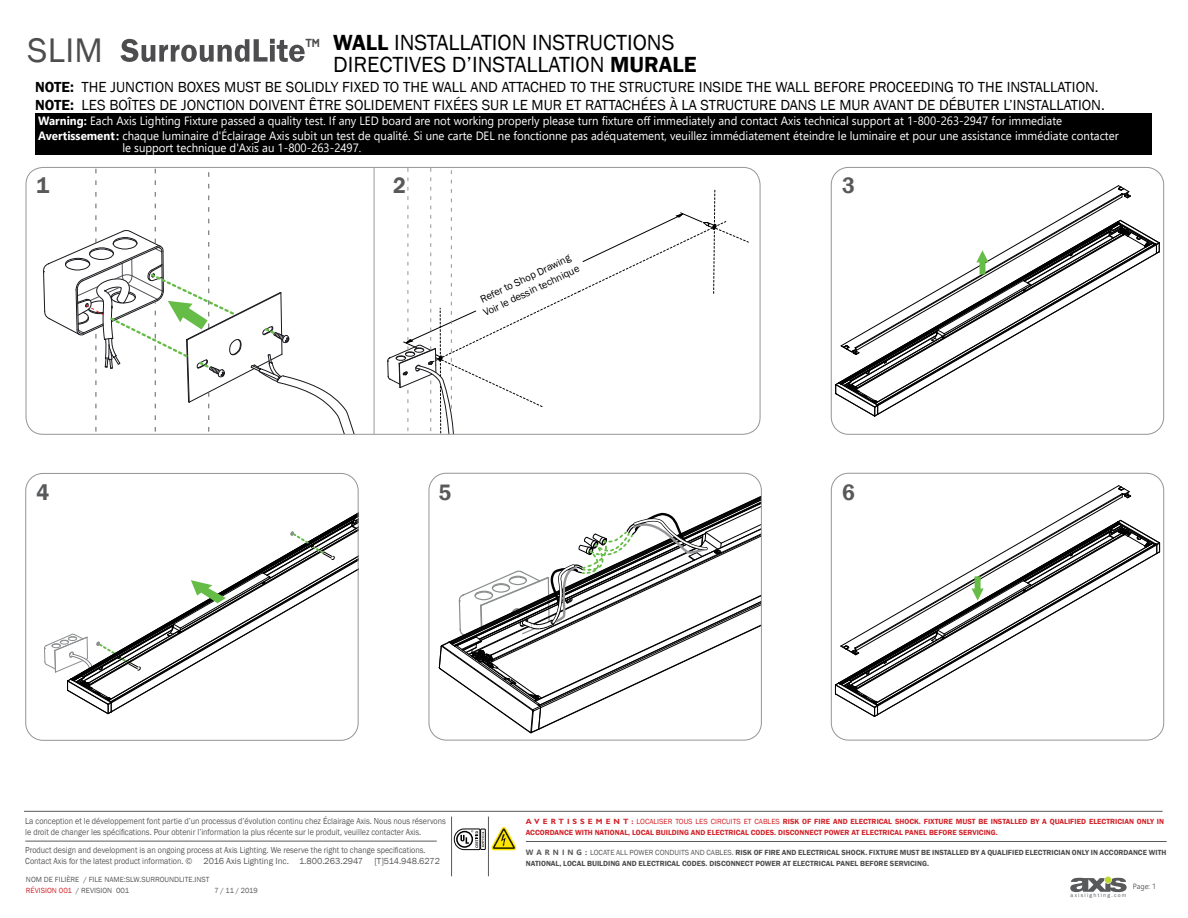
<style>
.page{position:relative;width:1188px;height:918px;background:#fff}
.page>*{position:absolute;margin:0;border:0;box-sizing:border-box;transform-origin:0 0}
.t1{font:35.1px "Franklin Gothic";color:#4d4d4f}
.t2{font:600 22.95px "Franklin Gothic";color:#58595b;scale:.95 1}
.t3{font:22.5px/22.5px "Franklin Gothic";color:#000}
.t4{font:15px/18px "Franklin Gothic";color:#000}
.t5{font:12px/15px "Segoe UI";color:#fff;scale:.95 1}
.t6{font:700 12px "Gill Sans";color:#4d4d4f;scale:.76 1}
.t7{font:10.5px/13.5px "Franklin Gothic";color:#000;text-align:center}
.t8{font:9px/10.8px "Franklin Gothic";color:#58595b;scale:.9 1}
.t9{font:600 7.65px/10.9px "Franklin Gothic";color:#d2232a}
.t10{font:600 7.65px/10.9px "Franklin Gothic";color:#4d4d4f}
.t11{font:7.65px/11.1px "Franklin Gothic";color:#58595b}
.t12{font:7.65px "Franklin Gothic";color:#58595b;scale:.95 1}
.t13{font:7.65px "Segoe UI";color:#58595b;scale:.95 1}
.t14{font:5.55px "Franklin Gothic";letter-spacing:.225em;color:#58595b}
.s1{font-weight:600}
.s2{font-weight:700}
.s3{color:#d2232a}
.s4{font-family:"Gill Sans";font-weight:700}
.s5{font-weight:400}
.s6{font-family:"Segoe UI";font-weight:700;color:#58595b}
.s7{font-weight:400;color:#58595b}
</style>
<div class="page">
<svg style="left:835px;top:185px;width:325px;height:232px"></svg>
<div style="left:831px;top:167px;width:333px;height:268px;border:1px solid #939598;border-radius:17px"></div>
<svg style="left:44px;top:514px;width:313px;height:200px"></svg>
<div style="left:25px;top:473px;width:334px;height:268px;border:1px solid #939598;border-radius:17px"></div>
<svg style="left:439px;top:473px;width:322px;height:260px"></svg>
<div style="left:429px;top:473px;width:333px;height:267px;border:1px solid #939598;border-radius:17px"></div>
<div style="left:831px;top:473px;width:333px;height:267px;border:1px solid #939598;border-radius:17px"></div>
<svg style="left:835px;top:485px;width:325px;height:232px"></svg>
<svg style="left:43px;top:169px;width:326px;height:265px"></svg>
<hr style="left:374px;top:167px;width:1px;height:267px;background:#9b9a9b">
<svg style="left:387px;top:167px;width:362px;height:267px"></svg>
<hr style="left:24px;top:811px;width:1139px;height:1px;background:#58595b">
<hr style="left:25px;top:841px;width:412px;height:1px;background:#58595b">
<hr style="left:488px;top:817px;width:1px;height:59px;background:#58595b">
<hr style="left:451px;top:817px;width:1px;height:59px;background:#58595b">
<svg style="left:1070px;top:877px;width:57px;height:15px"></svg>
<div style="left:481px;top:829px;width:4px;height:21px;border:1px solid #000"></div>
<svg style="left:454px;top:829px;width:30px;height:21px"></svg>
<img style="left:491px;top:827px;width:26px;height:23px">
<hr style="left:526px;top:841px;width:641px;height:1px;background:#58595b">
<svg style="left:120px;top:39px;width:185px;height:23px"></svg>
<div style="left:35px;top:113px;width:1116px;height:42px;background:#000"></div>
<div style="left:438px;top:484px;width:13px;height:16px;background:#fff"></div>
<h1 class="t1" style="left:28px;top:29px;width:77px">SLIM</h1>
<h3 class="t3" style="left:333px;top:32px;width:365px"><span class="s1">WALL</span> INSTALLATION INSTRUCTIONS<br>DIRECTIVES D’INSTALLATION <span class="s1">MURALE</span></h3>
<p class="t4" style="left:35px;top:78px;width:1071px"><span class="s1">NOTE:</span> THE JUNCTION BOXES MUST BE SOLIDLY FIXED TO THE WALL AND ATTACHED TO THE STRUCTURE INSIDE THE WALL BEFORE PROCEEDING TO THE INSTALLATION.<br><span class="s1">NOTE:</span> LES BOÎTES DE JONCTION DOIVENT ÊTRE SOLIDEMENT FIXÉES SUR LE MUR ET RATTACHÉES À LA STRUCTURE DANS LE MUR AVANT DE DÉBUTER L’INSTALLATION.</p>
<p class="t5" style="left:38px;top:112px;width:1139px"><span class="s2">Warning:</span> Each Axis Lighting Fixture passed a quality test. If any LED board are not working properly please turn fixture off immediately and contact Axis technical support at 1-800-263-2947 for immediate<br><span class="s2">Avertissement:</span> chaque luminaire d'Éclairage Axis subit un test de qualité. Si une carte DEL ne fonctionne pas adéquatement, veuillez immédiatement éteindre le luminaire et pour une assistance immédiate contacter</p>
<h3 class="t5" style="left:122px;top:139px;width:253px">le support technique d'Axis au 1-800-263-2497.</h3>
<h3 class="t6" style="left:305px;top:36px;width:21px">TM</h3>
<h2 class="t2" style="left:37px;top:172px;width:15px">1</h2>
<h2 class="t2" style="left:393px;top:172px;width:15px">2</h2>
<h2 class="t2" style="left:842px;top:172px;width:15px">3</h2>
<h2 class="t2" style="left:37px;top:478px;width:15px">4</h2>
<p class="t7" style="left:475px;top:295px;width:107px;rotate:-26deg">Refer to Shop Drawing<br>Voir le dessin technique</p>
<h2 class="t2" style="left:438px;top:478px;width:15px">5</h2>
<h2 class="t2" style="left:842px;top:478px;width:15px">6</h2>
<p class="t8" style="left:25px;top:816px;width:469px">La conception et le développement font partie d’un processus d’évolution continu chez Éclairage Axis. Nous nous réservons le droit de changer les spécifications. Pour obtenir l’information la plus récente sur le produit, veuillez contacter Axis.</p>
<p class="t8" style="left:25px;top:845px;width:462px">Product design and development is an ongoing process at Axis Lighting. We reserve the right to change specifications.<br>Contact Axis for the latest product information. © 2016 Axis Lighting Inc. 1.800.263.2947 [T]514.948.6272</p>
<p class="t11" style="left:26px;top:874px;width:185px">NOM DE FILIÈRE / FILE NAME:SLW.SURROUNDLITE.INST<br><span class="s3">RÉVISION 001</span> / REVISION 001</p>
<p class="t12" style="left:214px;top:885px;width:47px">7 / 11 / 2019</p>
<p class="t9" style="left:526px;top:817px;width:640px"><span class="s4">A V E R T I S S E M E N T :</span> <span class="s5">LOCALISER TOUS LES CIRCUITS ET CABLES</span> RISK OF FIRE AND ELECTRICAL SHOCK. FIXTURE MUST BE INSTALLED BY A QUALIFIED ELECTRICIAN ONLY IN<br>ACCORDANCE WITH NATIONAL, LOCAL BUILDING AND ELECTRICAL CODES. DISCONNECT POWER AT ELECTRICAL PANEL BEFORE SERVICING.</p>
<p class="t10" style="left:526px;top:847px;width:642px"><span class="s6">W A R N I N G :</span> <span class="s7">LOCATE ALL POWER CONDUITS AND CABLES.</span> RISK OF FIRE AND ELECTRICAL SHOCK. FIXTURE MUST BE INSTALLED BY A QUALIFIED ELECTRICIAN ONLY IN ACCORDANCE WITH<br>NATIONAL, LOCAL BUILDING AND ELECTRICAL CODES. DISCONNECT POWER AT ELECTRICAL PANEL BEFORE SERVICING.</p>
<p class="t13" style="left:1133px;top:879px;width:26px">Page: 1</p>
<p class="t14" style="left:1071px;top:891px;width:57px">axislighting.com</p>
</div>
